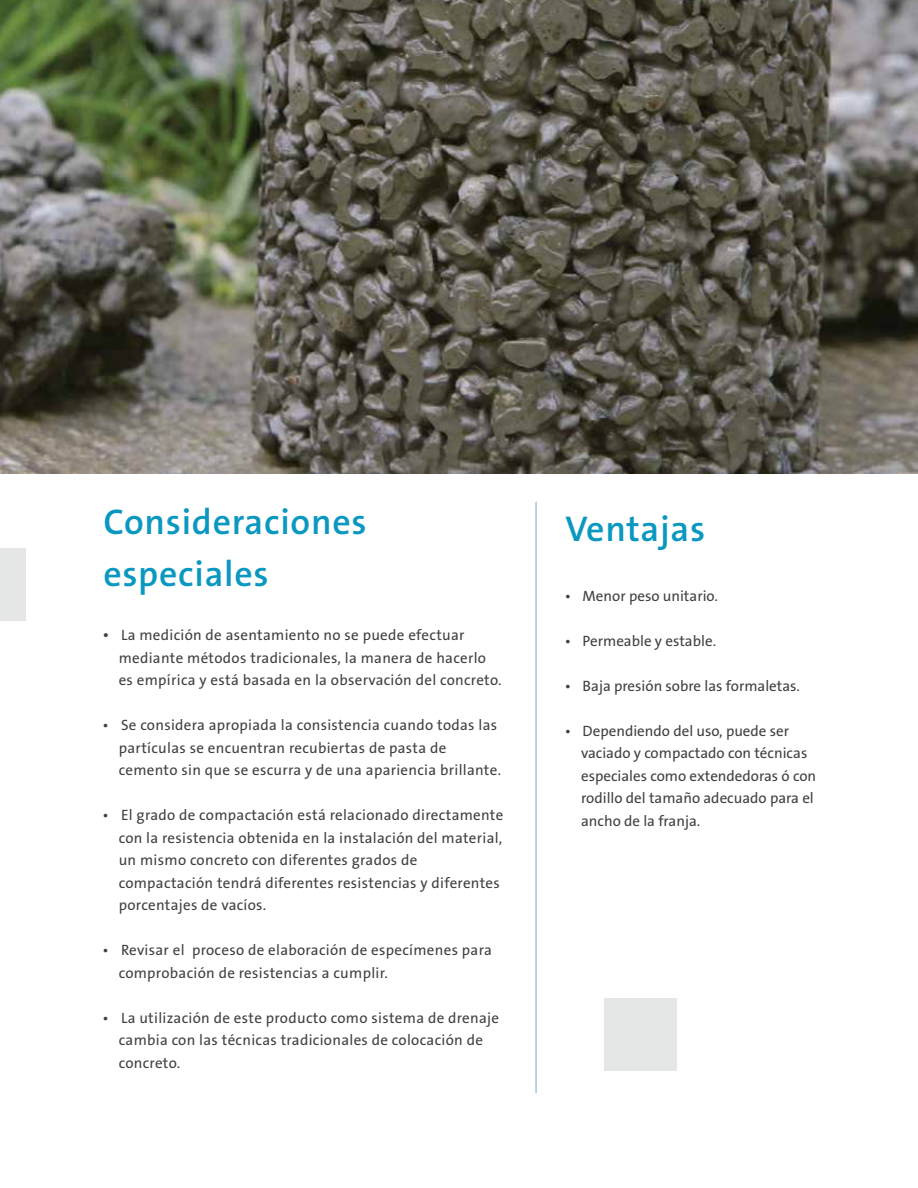
<style>
.page{position:relative;width:918px;height:1188px;background:#fff}
.page>*{position:absolute;margin:0;border:0;box-sizing:border-box;transform-origin:0 0}
.t1{font:600 36px/52.5px "The Sans B6";letter-spacing:.02em;color:#0b98c0}
.t2{font:15px/22.5px "The Sans B5 Plain";letter-spacing:.02em;color:#414042}
.t3{font:15px/22.5px "The Sans B5 Plain";color:#414042}
.s1{font-size:16.5px}
</style>
<div class="page">
<div style="left:0;top:548px;width:25px;height:72px;background:#e5e6e6"></div>
<div style="left:604px;top:999px;width:72px;height:72px;background:#e5e6e6"></div>
<hr style="left:535px;top:502px;width:2px;height:591px;background:#a5c9de">
<img style="left:0;top:0;width:918px;height:474px">
<h1 class="t1" style="left:103px;top:497px;width:265px">Consideraciones especiales</h1>
<p class="t2" style="left:119px;top:625px;width:384px;text-indent:-16px"><span class="s1">•</span> La medición de asentamiento no se puede efectuar mediante métodos tradicionales, la manera de hacerlo es empírica y está basada en la observación del concreto.</p>
<p class="t2" style="left:119px;top:715px;width:384px;text-indent:-16px">• Se considera apropiada la consistencia cuando todas las partículas se encuentran recubiertas de pasta de cemento sin que se escurra y de una apariencia brillante.</p>
<p class="t2" style="left:119px;top:805px;width:386px;text-indent:-16px">• El grado de compactación está relacionado directamente con la resistencia obtenida en la instalación del material, un mismo concreto con diferentes grados de compactación tendrá diferentes resistencias y diferentes porcentajes de vacíos.</p>
<p class="t2" style="left:119px;top:940px;width:375px;text-indent:-16px">• Revisar el proceso de elaboración de especímenes para comprobación de resistencias a cumplir.</p>
<p class="t2" style="left:119px;top:1007px;width:382px;text-indent:-16px">• La utilización de este producto como sistema de drenaje cambia con las técnicas tradicionales de colocación de concreto.</p>
<h1 class="t1" style="left:565px;top:504px;width:141px">Ventajas</h1>
<p class="t3" style="left:565px;top:585px;width:154px">• Menor peso unitario.</p>
<p class="t3" style="left:565px;top:630px;width:153px">• Permeable y estable.</p>
<p class="t3" style="left:565px;top:675px;width:237px">• Baja presión sobre las formaletas.</p>
<p class="t3" style="left:581px;top:720px;width:237px;text-indent:-16px">• Dependiendo del uso, puede ser vaciado y compactado con técnicas especiales como extendedoras ó con rodillo del tamaño adecuado para el ancho de la franja.</p>
</div>
